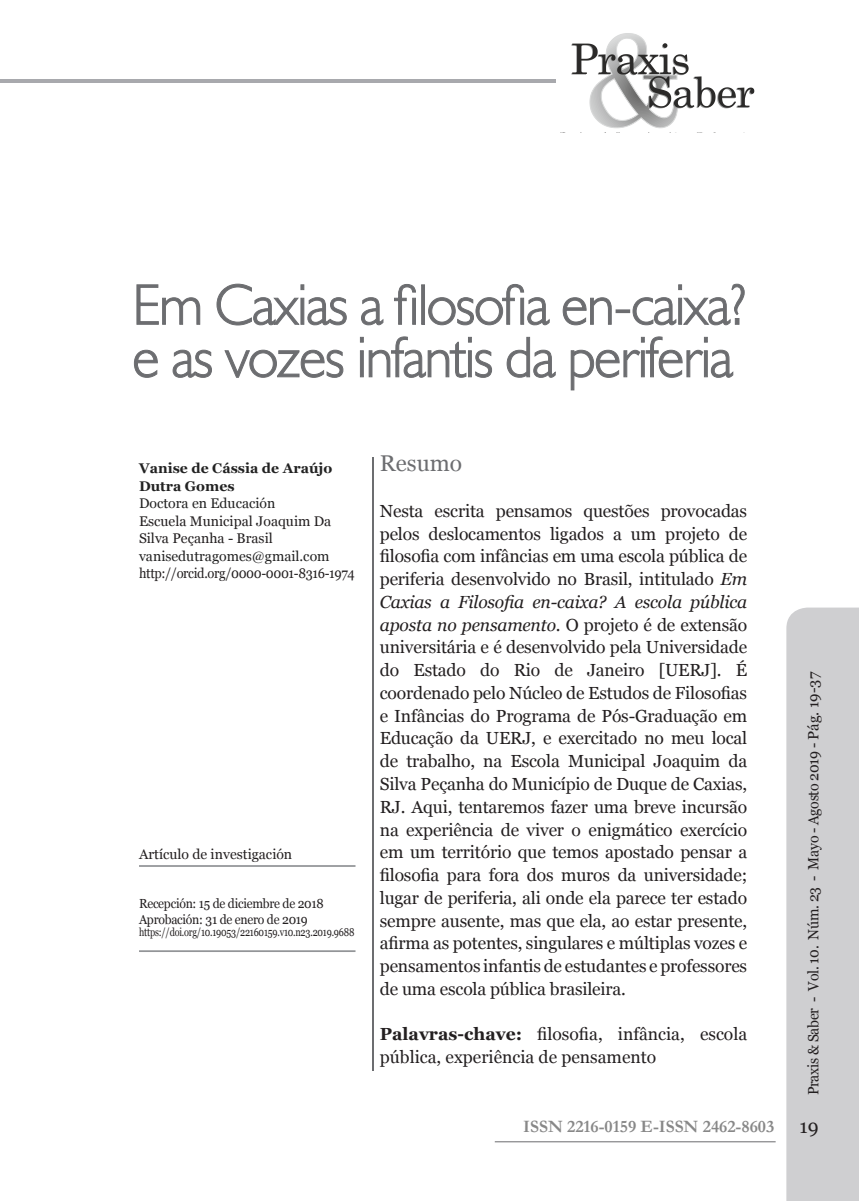
<style>
.page{position:relative;width:859px;height:1201px;background:#fff}
.page>*{position:absolute;margin:0;border:0;box-sizing:border-box;transform-origin:0 0}
.t1{font:300 57.75px/52.5px "Humanist 521 BT";letter-spacing:-.02em;color:#6c6d70}
.t2{font:22.75px "Georgia";color:#6c6d70}
.t3{font:19.25px "Georgia";color:#231f20}
.t4{font:17.5px/22.8px "Georgia";color:#231f20;text-align:justify}
.t5{font:600 17.5px "Garamond";color:#888}
.t6{font:14.88px "Georgia";letter-spacing:-.02em;color:#231f20;scale:.95 1}
.t7{font:14px/17.5px "Georgia";color:#231f20}
.t8{font:14px "Georgia";color:#222}
.t9{font:14px "Georgia";color:#231f20;scale:.91 1}
.t10{font:700 14px/17.5px "Georgia";color:#222}
.t11{font:13.12px/15.8px "Georgia";letter-spacing:-.02em;color:#231f20;scale:.93 1}
.t12{font:11.38px "Georgia";letter-spacing:-.02em;color:#231f20;scale:.8 1}
.s1{font-style:italic}
.s2{font-weight:700}
</style>
<div class="page">
<div style="left:786px;top:607px;width:72px;height:593px;background:#cfcfd1"></div>
<hr style="left:494px;top:1141px;width:281px;height:1px;background:#6c6c6e">
<svg style="left:136px;top:284px;width:64px;height:41px"></svg>
<svg style="left:216px;top:283px;width:131px;height:43px"></svg>
<svg style="left:361px;top:297px;width:22px;height:29px"></svg>
<svg style="left:394px;top:284px;width:22px;height:41px"></svg>
<div style="left:421px;top:284px;width:4px;height:41px;border:1px solid #6c6d70"></div>
<svg style="left:428px;top:284px;width:122px;height:42px"></svg>
<svg style="left:562px;top:297px;width:50px;height:29px"></svg>
<div style="left:615px;top:309px;width:15px;height:4px;border:1px solid #6c6d70"></div>
<svg style="left:632px;top:283px;width:112px;height:43px"></svg>
<svg style="left:133px;top:349px;width:25px;height:29px"></svg>
<svg style="left:172px;top:349px;width:40px;height:29px"></svg>
<svg style="left:224px;top:349px;width:119px;height:29px"></svg>
<svg style="left:360px;top:336px;width:132px;height:42px"></svg>
<svg style="left:506px;top:336px;width:50px;height:42px"></svg>
<svg style="left:570px;top:336px;width:163px;height:55px"></svg>
<hr style="left:372px;top:457px;width:2px;height:613px;background:#6c6d70">
<hr style="left:0;top:79px;width:555px;height:3px;background:#a8a9ad">
<hr style="left:139px;top:865px;width:216px;height:2px;background:#939598">
<hr style="left:139px;top:950px;width:216px;height:2px;background:#939598">
<svg style="left:571px;top:33px;width:183px;height:95px"></svg>
<h1 class="t1" style="left:132px;top:277px;width:616px">Em Caxias a filosofia en-caixa? e as vozes infantis da periferia</h1>
<p class="t10" style="left:139px;top:460px;width:195px">Vanise de Cássia de Araújo<br>Dutra Gomes</p>
<p class="t8" style="left:139px;top:495px;width:138px">Doctora en Educación</p>
<p class="t7" style="left:139px;top:512px;width:194px">Escuela Municipal Joaquim Da<br>Silva Peçanha - Brasil</p>
<p class="t8" style="left:139px;top:547px;width:192px">vanisedutragomes@gmail.com</p>
<p class="t9" style="left:139px;top:565px;width:239px">http://orcid.org/0000-0001-8316-1974</p>
<p class="t7" style="left:139px;top:846px;width:155px">Artículo de investigación</p>
<p class="t11" style="left:139px;top:896px;width:200px">Recepción: 15 de diciembre de 2018<br>Aprobación: 31 de enero de 2019</p>
<p class="t12" style="left:139px;top:925px;width:271px">https://doi.org/10.19053/22160159.v10.n23.2019.9688</p>
<h2 class="t2" style="left:379px;top:450px;width:84px">Resumo</h2>
<p class="t4" style="left:379px;top:500px;width:369px">Nesta escrita pensamos questões provocadas pelos deslocamentos ligados a um projeto de filosofia com infâncias em uma escola pública de periferia desenvolvido no Brasil, intitulado <span class="s1">Em Caxias a Filosofia en-caixa? A escola pública aposta no pensamento</span>. O projeto é de extensão universitária e é desenvolvido pela Universidade do Estado do Rio de Janeiro [UERJ]. É coordenado pelo Núcleo de Estudos de Filosofias e Infâncias do Programa de Pós-Graduação em Educação da UERJ, e exercitado no meu local de trabalho, na Escola Municipal Joaquim da Silva Peçanha do Município de Duque de Caxias, RJ. Aqui, tentaremos fazer uma breve incursão na experiência de viver o enigmático exercício em um território que temos apostado pensar a filosofia para fora dos muros da universidade; lugar de periferia, ali onde ela parece ter estado sempre ausente, mas que ela, ao estar presente, afirma as potentes, singulares e múltiplas vozes e pensamentos infantis de estudantes e professores de uma escola pública brasileira.</p>
<p class="t4" style="left:379px;top:1023px;width:369px"><span class="s2">Palavras-chave:</span> filosofia, infância, escola pública, experiência de pensamento</p>
<p class="t5" style="left:523px;top:1114px;width:252px">ISSN 2216-0159 E-ISSN 2462-8603</p>
<p class="t6" style="left:804px;top:1095px;width:447px;rotate:-90deg">Praxis &amp; Saber - Vol. 10. Núm. 23 - Mayo - Agosto 2019 - Pág. 19-37</p>
<p class="t3" style="left:799px;top:1115px;width:21px">19</p>
</div>
